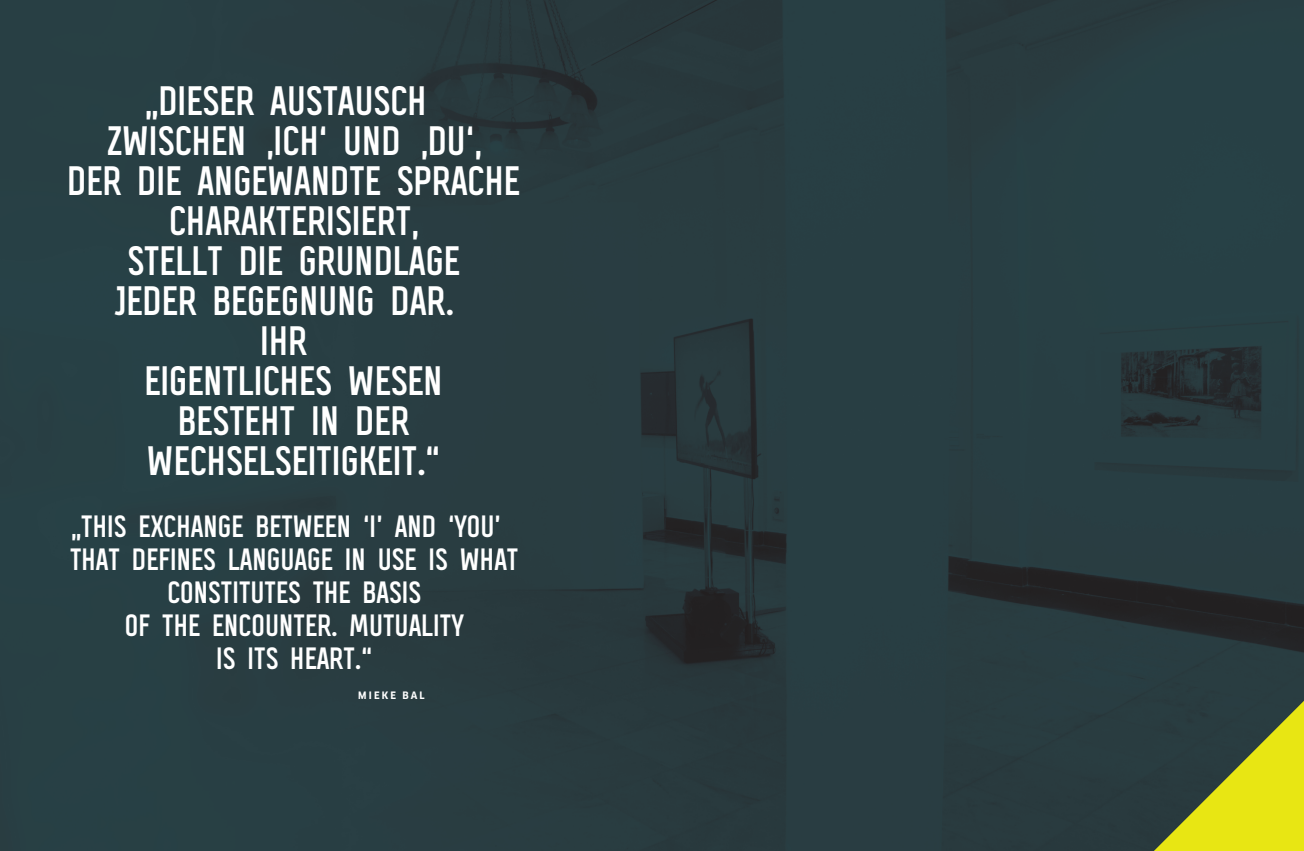
<style>
.page{position:relative;width:1304px;height:851px;background:#fff}
.page>*{position:absolute;margin:0;border:0;box-sizing:border-box;transform-origin:0 0}
.t1{font:700 40px/40px "Alasar";color:#fff;text-align:center}
.t2{font:700 30px/33px "Alasar";color:#fff;text-align:center}
.t3{font:700 10px "Goethe FF Clan";letter-spacing:.21em;color:#fff}
</style>
<div class="page">
<div style="left:0;top:0;width:1304px;height:850px;background:#283d42"></div>
<svg style="left:1154px;top:700px;width:150px;height:150px;background:#848d2a"></svg>
<p class="t1" style="left:70px;top:79px;width:454px">„DIESER AUSTAUSCH<br>ZWISCHEN ‚ICH‘ UND ‚DU‘,<br>DER DIE ANGEWANDTE SPRACHE<br>CHARAKTERISIERT,<br>STELLT DIE GRUNDLAGE<br>JEDER BEGEGNUNG DAR.<br>IHR<br>EIGENTLICHES WESEN<br>BESTEHT IN DER<br>WECHSELSEITIGKEIT.“</p>
<p class="t2" style="left:70px;top:508px;width:452px">„THIS EXCHANGE BETWEEN ‘I’ AND ‘YOU’<br>THAT DEFINES LANGUAGE IN USE IS WHAT<br>CONSTITUTES THE BASIS<br>OF THE ENCOUNTER. MUTUALITY<br>IS ITS HEART.“</p>
<p class="t3" style="left:358px;top:690px;width:68px">MIEKE BAL</p>
</div>
